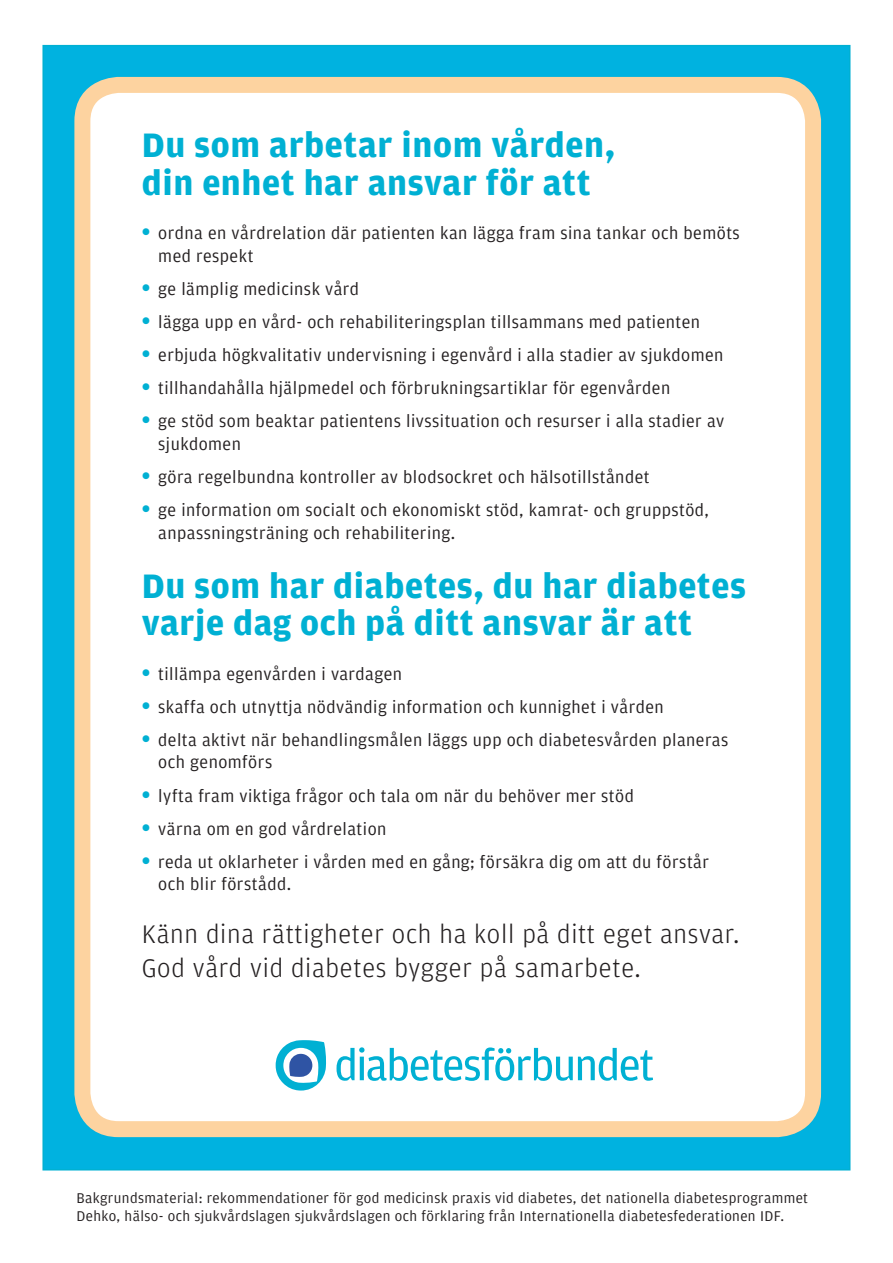
<style>
.page{position:relative;width:893px;height:1263px;background:#fff}
.page>*{position:absolute;margin:0;border:0;box-sizing:border-box;transform-origin:0 0}
.Otsikko{font:700 36px/37.5px "Amplitude";letter-spacing:.015em;color:#00b0d3}
.Leipäteksti{font:300 27px "Amplitude";letter-spacing:.025em;color:#231f20}
.t1{font:18px/22.5px "Amplitude";letter-spacing:.025em;color:#231f20}
.Leipäteksti-2{font:15px/18px "Amplitude";letter-spacing:.025em;color:#231f20}
.s1{font-weight:700;font-size:22.5px;color:#00b0d3}
</style>
<div class="page">
<div style="left:42px;top:45px;width:808px;height:1125px;background:#00b2e0;border:2px solid #00b0d3"></div>
<div style="left:82px;top:85px;width:731px;height:1044px;background:#fff;border-radius:36px"></div>
<div style="left:74px;top:77px;width:747px;height:1060px;border:16px solid #fdd3a0;border-radius:36px"></div>
<svg style="left:586px;top:1047px;width:67px;height:34px"></svg>
<svg style="left:242px;top:1040px;width:344px;height:83px"></svg>
<p class="Otsikko" style="left:142px;top:127px;width:475px">Du som arbetar inom vården, din enhet har ansvar för att</p>
<p class="t1" style="left:158px;top:222px;width:583px;text-indent:-16px"><span class="s1">•</span> ordna en vårdrelation där patienten kan lägga fram sina tankar och bemöts med respekt</p>
<p class="t1" style="left:142px;top:278px;width:219px"><span class="s1">•</span> ge lämplig medicinsk vård</p>
<p class="t1" style="left:142px;top:311px;width:560px"><span class="s1">•</span> lägga upp en vård- och rehabiliteringsplan tillsammans med patienten</p>
<p class="t1" style="left:142px;top:344px;width:583px"><span class="s1">•</span> erbjuda högkvalitativ undervisning i egenvård i alla stadier av sjukdomen</p>
<p class="t1" style="left:142px;top:377px;width:530px"><span class="s1">•</span> tillhandahålla hjälpmedel och förbrukningsartiklar för egenvården</p>
<p class="t1" style="left:158px;top:410px;width:567px;text-indent:-16px"><span class="s1">•</span> ge stöd som beaktar patientens livssituation och resurser i alla stadier av sjukdomen</p>
<p class="t1" style="left:142px;top:466px;width:509px"><span class="s1">•</span> göra regelbundna kontroller av blodsockret och hälsotillståndet</p>
<p class="t1" style="left:158px;top:499px;width:552px;text-indent:-16px"><span class="s1">•</span> ge information om socialt och ekonomiskt stöd, kamrat- och gruppstöd, anpassningsträning och rehabilitering.</p>
<p class="Otsikko" style="left:142px;top:568px;width:606px">Du som har diabetes, du har diabetes varje dag och på ditt ansvar är att</p>
<p class="t1" style="left:142px;top:662px;width:262px"><span class="s1">•</span> tillämpa egenvården i vardagen</p>
<p class="t1" style="left:142px;top:696px;width:523px"><span class="s1">•</span> skaffa och utnyttja nödvändig information och kunnighet i vården</p>
<p class="t1" style="left:158px;top:729px;width:572px;text-indent:-16px"><span class="s1">•</span> delta aktivt när behandlingsmålen läggs upp och diabetesvården planeras och genomförs</p>
<p class="t1" style="left:142px;top:784px;width:494px"><span class="s1">•</span> lyfta fram viktiga frågor och tala om när du behöver mer stöd</p>
<p class="t1" style="left:142px;top:818px;width:246px"><span class="s1">•</span> värna om en god vårdrelation</p>
<p class="t1" style="left:158px;top:851px;width:552px;text-indent:-16px"><span class="s1">•</span> reda ut oklarheter i vården med en gång; försäkra dig om att du förstår och blir förstådd.</p>
<p class="Leipäteksti" style="left:142px;top:919px;width:599px">Känn dina rättigheter och ha koll på ditt eget ansvar.</p>
<p class="Leipäteksti" style="left:142px;top:953px;width:501px">God vård vid diabetes bygger på samarbete.</p>
<p class="Leipäteksti-2" style="left:77px;top:1189px;width:733px">Bakgrundsmaterial: rekommendationer för god medicinsk praxis vid diabetes, det nationella diabetesprogrammet<br>Dehko, hälso- och sjukvårdslagen sjukvårdslagen och förklaring från Internationella diabetesfederationen IDF.</p>
</div>
